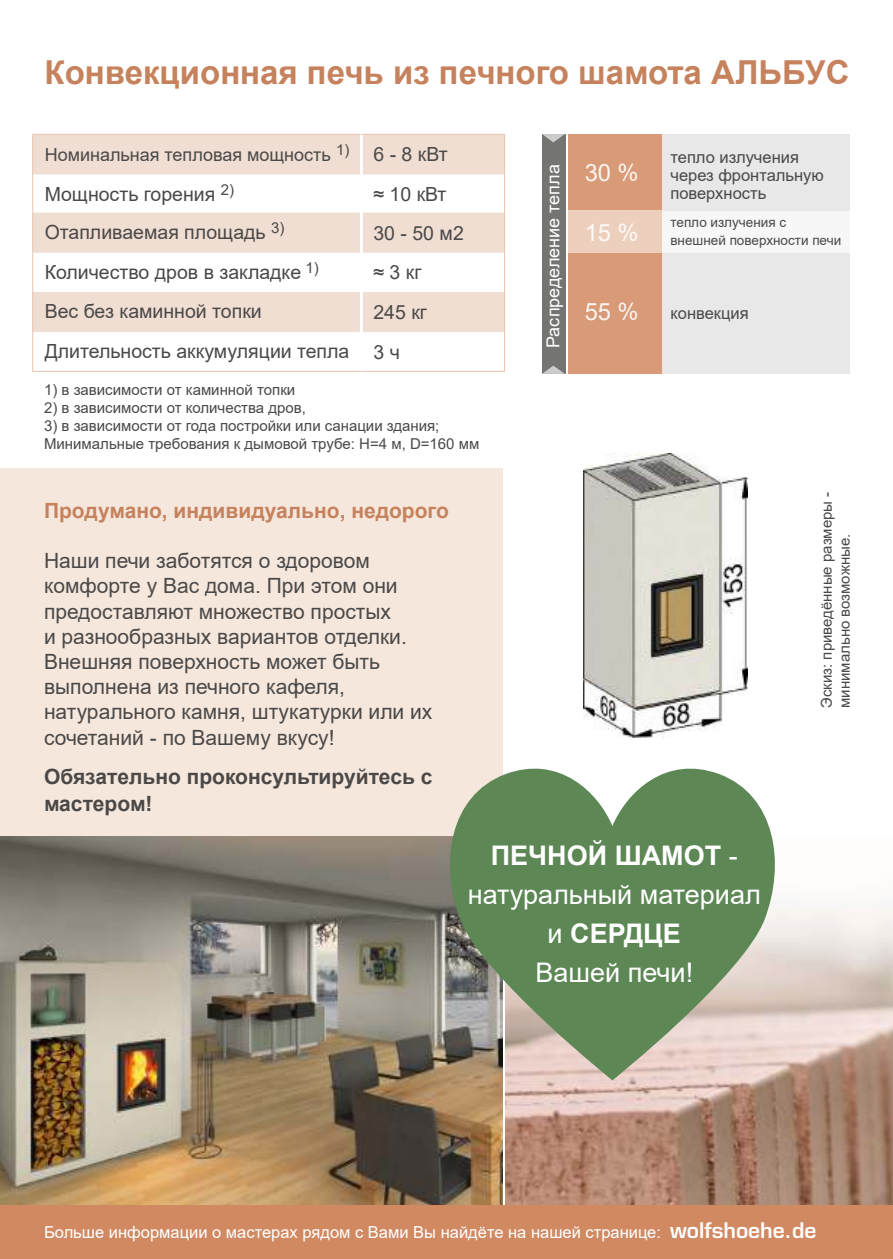
<style>
.page{position:relative;width:893px;height:1259px;background:#fff}
.page>*{position:absolute;margin:0;border:0;box-sizing:border-box;transform-origin:0 0}
.t1{font:700 33px "Arial";color:#c5825c}
.t2{font:27px/39px "Arial";color:#fff;text-align:center}
.t3{font:23.7px "Arial";color:#fff}
.t4{font:21px/25.2px "Arial";color:#4a4948}
.t5{font:700 21px/27px "Arial";color:#4a4948}
.t6{font:700 21px "Arial";color:#c5825c}
.t7{font:19.5px/39px "Arial";color:#4a4948}
.t8{font:18px "Arial";color:#4a4948}
.t9{font:18px "Arial";color:#fff}
.t10{font:16.5px "Arial";color:#fff}
.t11{font:16.5px/18px "Arial";color:#4a4948}
.t12{font:15px/18px "Arial";color:#4a4948}
.t13{font:13.5px/18px "Arial";color:#4a4948}
.s1{font-size:19.5px}
.s2{font-weight:700}
.s3{font-family:"Eurostile LT Std";font-weight:600;font-size:21px}
</style>
<div class="page">
<div style="left:0;top:469px;width:503px;height:368px;background:#f6e7dd"></div>
<img style="left:506px;top:906px;width:387px;height:299px">
<svg style="left:33px;top:135px;width:471px;height:197px;fill:#f0ded3"></svg>
<hr style="left:32px;top:134px;width:329px;height:1px;background:#e8c3ad">
<hr style="left:32px;top:135px;width:1px;height:39px;background:#e8c3ad">
<hr style="left:361px;top:134px;width:144px;height:1px;background:#e8c3ad">
<hr style="left:504px;top:135px;width:1px;height:39px;background:#e8c3ad">
<hr style="left:32px;top:174px;width:1px;height:39px;background:#e8c3ad">
<hr style="left:504px;top:174px;width:1px;height:39px;background:#e8c3ad">
<hr style="left:32px;top:213px;width:1px;height:40px;background:#e8c3ad">
<hr style="left:504px;top:213px;width:1px;height:40px;background:#e8c3ad">
<hr style="left:32px;top:253px;width:1px;height:39px;background:#e8c3ad">
<hr style="left:504px;top:253px;width:1px;height:39px;background:#e8c3ad">
<hr style="left:32px;top:292px;width:1px;height:40px;background:#e8c3ad">
<hr style="left:504px;top:292px;width:1px;height:40px;background:#e8c3ad">
<hr style="left:32px;top:332px;width:1px;height:39px;background:#e8c3ad">
<hr style="left:504px;top:332px;width:1px;height:39px;background:#e8c3ad">
<hr style="left:32px;top:371px;width:329px;height:1px;background:#e8c3ad">
<hr style="left:361px;top:371px;width:144px;height:1px;background:#e8c3ad">
<hr style="left:360px;top:135px;width:3px;height:39px;background:#fff">
<hr style="left:360px;top:174px;width:3px;height:39px;background:#fff">
<hr style="left:360px;top:213px;width:3px;height:40px;background:#fff">
<hr style="left:360px;top:253px;width:3px;height:39px;background:#fff">
<hr style="left:360px;top:292px;width:3px;height:40px;background:#fff">
<img style="left:0;top:837px;width:503px;height:368px">
<img style="left:583px;top:454px;width:165px;height:283px">
<div style="left:0;top:1205px;width:893px;height:54px;background:#d18962"></div>
<div style="left:568px;top:253px;width:94px;height:121px;background:#d89a77"></div>
<div style="left:568px;top:134px;width:94px;height:76px;background:#d89a77"></div>
<div style="left:662px;top:134px;width:187px;height:76px;background:#e8e8e8"></div>
<div style="left:662px;top:253px;width:187px;height:121px;background:#e8e8e8"></div>
<div style="left:568px;top:210px;width:94px;height:43px;background:#edcfbd"></div>
<div style="left:662px;top:210px;width:187px;height:43px;background:#f7f7f7"></div>
<div style="left:542px;top:134px;width:23px;height:240px;background:#747473"></div>
<svg style="left:542px;top:134px;width:23px;height:8px"></svg>
<svg style="left:542px;top:365px;width:23px;height:9px"></svg>
<svg style="left:439px;top:768px;width:347px;height:312px;fill:#5d8755"></svg>
<h1 class="t1" style="left:45px;top:50px;width:806px">Конвекционная печь из печного шамота АЛЬБУС</h1>
<p class="t8" style="left:45px;top:142px;width:404px">Номинальная тепловая мощность <sup>1)</sup> <span class="s1">6 - 8 кВт</span></p>
<p class="t7" style="left:45px;top:174px;width:191px">Мощность горения <sup>2)</sup></p>
<p class="t7" style="left:373px;top:174px;width:75px">≈ 10 кВт</p>
<p class="t7" style="left:45px;top:212px;width:241px">Отапливаемая площадь <sup>3)</sup></p>
<p class="t7" style="left:373px;top:213px;width:92px">30 - 50 м2</p>
<p class="t7" style="left:45px;top:252px;width:275px">Количество дров в закладке <sup>1)</sup></p>
<p class="t7" style="left:373px;top:253px;width:50px">≈ 3 кг</p>
<p class="t7" style="left:45px;top:292px;width:219px">Вес без каминной топки</p>
<p class="t7" style="left:45px;top:293px;width:384px;text-indent:329px">245 кг<br>Длительность аккумуляции тепла 3 ч</p>
<p class="t12" style="left:44px;top:381px;width:253px">1) в зависимости от каминной топки</p>
<p class="t12" style="left:44px;top:399px;width:263px">2) в зависимости от количества дров,</p>
<p class="t12" style="left:44px;top:417px;width:437px">3) в зависимости от года постройки или санации здания;<br>Минимальные требования к дымовой трубе: Н=4 м, D=160 мм</p>
<p class="t6" style="left:44px;top:495px;width:406px">Продумано, индивидуально, недорого</p>
<p class="t4" style="left:44px;top:548px;width:390px">Наши печи заботятся о здоровом комфорте у Вас дома. При этом они предоставляют множество простых<br>и разнообразных вариантов отделки.<br>Внешняя поверхность может быть выполнена из печного кафеля, натурального камня, штукатурки или их сочетаний - по Вашему вкусу!</p>
<p class="t5" style="left:44px;top:763px;width:390px">Обязательно проконсультируйтесь с мастером!</p>
<p class="t9" style="left:541px;top:348px;width:185px;rotate:-90deg">Распределение тепла</p>
<p class="t3" style="left:584px;top:159px;width:56px">30 %</p>
<p class="t11" style="left:670px;top:148px;width:155px">тепло излучения через фронтальную поверхность</p>
<p class="t3" style="left:584px;top:219px;width:56px">15 %</p>
<p class="t13" style="left:670px;top:213px;width:172px">тепло излучения с внешней поверхности печи</p>
<p class="t3" style="left:584px;top:298px;width:56px">55 %</p>
<p class="t11" style="left:670px;top:304px;width:80px">конвекция</p>
<p class="t12" style="left:818px;top:708px;width:218px;rotate:-90deg">Эскиз: приведённые размеры - минимально возможные.</p>
<p class="t2" style="left:468px;top:836px;width:294px"><span class="s2">ПЕЧНОЙ ШАМОТ</span> - натуральный материал и <span class="s2">СЕРДЦЕ<br></span>Вашей печи!</p>
<p class="t10" style="left:44px;top:1221px;width:774px">Больше информации о мастерах рядом с Вами Вы найдёте на нашей странице: <span class="s3">wolfshoehe.de</span></p>
</div>
